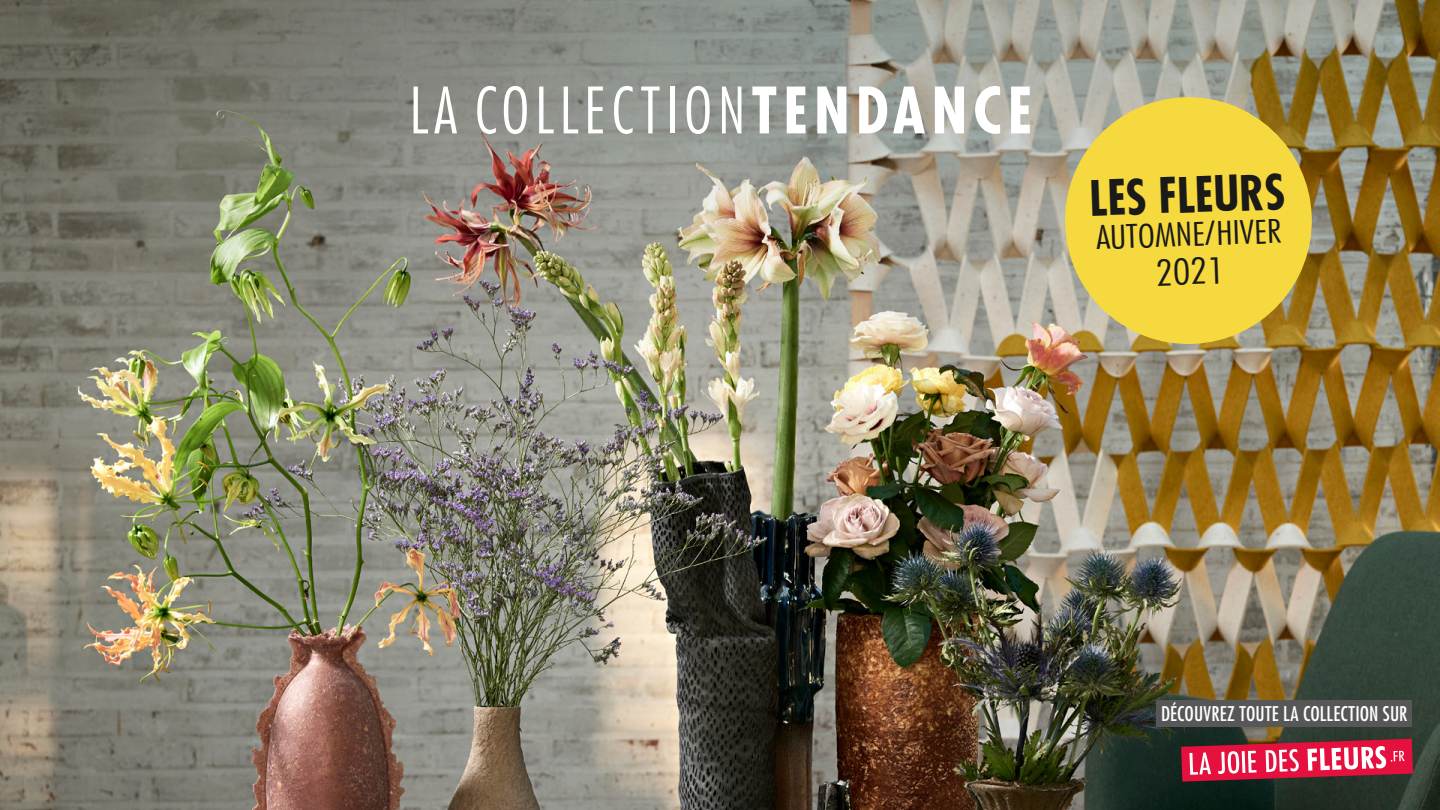
<style>
.page{position:relative;width:1440px;height:810px;background:#fff}
.page>*{position:absolute;margin:0;border:0;box-sizing:border-box;transform-origin:0 0}
.t1{font:300 condensed 62.18px "Futura Std";letter-spacing:.1em;color:#fff}
.t2{font:700 condensed 47.47px "Futura Std";color:#1a1a18}
.t3{font:300 condensed 35.03px "Futura Std";color:#1a1a18;scale:1.19 1}
.t4{font:300 condensed 31.65px "Futura Std";color:#1a1a18;scale:1.19 1}
.t5{font:condensed 19.73px "Futura Std";letter-spacing:.01em;color:#fff}
.s1{font-weight:700}
.s2{font-family:"Helvetica";font-weight:400;font-stretch:normal;font-size:33.53px}
</style>
<div class="page">
<img style="left:0;top:394px;width:1440px;height:416px">
<img style="left:0;top:0;width:1440px;height:394px">
<svg style="left:1065px;top:97px;width:247px;height:247px;background:#e4ca48"></svg>
<svg style="left:1181px;top:739px;width:232px;height:43px;background:#c4425b"></svg>
<div style="left:1157px;top:701px;width:255px;height:26px;background:#575757"></div>
<h1 class="t1" style="left:410px;top:74px;width:624px">LA COLLECTION<span class="s1">TENDANCE</span></h1>
<h2 class="t2" style="left:1089px;top:169px;width:197px;rotate:-2deg">LES FLEURS</h2>
<h3 class="t4" style="left:1096px;top:219px;width:157px;rotate:-2deg">AUTOMNE<span class="s2">/</span>HIVER</h3>
<h3 class="t3" style="left:1155px;top:252px;width:60px;rotate:-2deg">2021</h3>
<p class="t5" style="left:1161px;top:702px;width:248px">DÉCOUVREZ TOUTE LA COLLECTION SUR</p>
</div>
